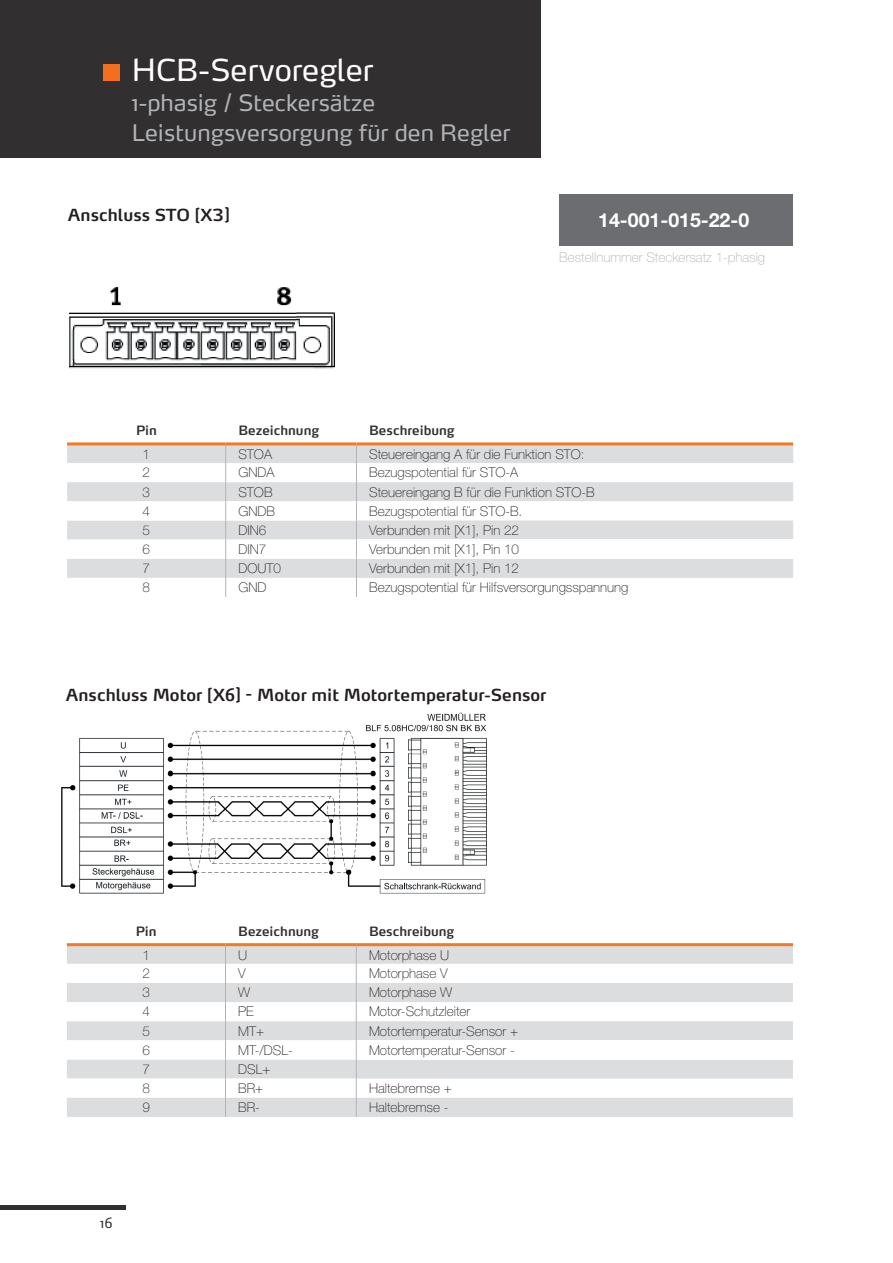
<style>
.page{position:relative;width:893px;height:1263px;background:#fff}
.page>*{position:absolute;margin:0;border:0;box-sizing:border-box;transform-origin:0 0}
.t1{font:30px "Max OT";color:#fff}
.t2{font:22.5px/30px "Max OT";color:#b2b3b7}
.t3{font:700 19.5px "Helvetica Neue LT Pro";color:#fff}
.t4{font:600 16.5px "Max OT";color:#231f20}
.t5{font:100 13.5px "Helvetica Neue LT Pro";color:#231f20}
.t6{font:100 13.5px "Helvetica Neue LT Pro";color:#b2b3b7}
.t7{font:13.5px "Max OT";color:#312f30}
.t8{font:600 12.75px "Max OT";color:#312f30}
</style>
<div class="page">
<div style="left:0;top:0;width:540px;height:157px;background:#312f30"></div>
<hr style="left:0;top:1205px;width:126px;height:4px;background:#312f30">
<div style="left:103px;top:65px;width:17px;height:16px;background:#f36e21"></div>
<img style="left:61px;top:712px;width:426px;height:182px">
<img style="left:69px;top:287px;width:266px;height:82px">
<svg style="left:67px;top:445px;width:289px;height:56px;fill:#dcdddf"></svg>
<svg style="left:67px;top:501px;width:289px;height:96px"></svg>
<svg style="left:225px;top:445px;width:1px;height:152px"></svg>
<hr style="left:67px;top:442px;width:159px;height:3px;background:#f47921">
<hr style="left:226px;top:442px;width:130px;height:3px;background:#f47921">
<hr style="left:356px;top:442px;width:437px;height:3px;background:#f47921">
<svg style="left:356px;top:445px;width:437px;height:152px"></svg>
<svg style="left:67px;top:946px;width:726px;height:56px;fill:#dcdddf"></svg>
<svg style="left:67px;top:1021px;width:726px;height:96px;fill:#dcdddf"></svg>
<div style="left:356px;top:1040px;width:437px;height:19px;background:#fff"></div>
<svg style="left:225px;top:946px;width:1px;height:171px"></svg>
<hr style="left:67px;top:943px;width:158px;height:3px;background:#f47921">
<hr style="left:225px;top:943px;width:131px;height:3px;background:#f47921">
<hr style="left:356px;top:943px;width:437px;height:3px;background:#f47921">
<svg style="left:356px;top:946px;width:1px;height:171px"></svg>
<div style="left:559px;top:194px;width:234px;height:51px;background:#6c6d70"></div>
<h1 class="t1" style="left:132px;top:51px;width:243px">HCB-Servoregler</h1>
<h2 class="t2" style="left:132px;top:88px;width:380px">1-phasig / Steckersätze<br>Leistungsversorgung für den Regler</h2>
<p class="t4" style="left:68px;top:204px;width:164px">Anschluss STO [X3]</p>
<h3 class="t3" style="left:598px;top:208px;width:153px">14-001-015-22-0</h3>
<p class="t6" style="left:559px;top:249px;width:207px">Bestellnummer Steckersatz 1-phasig</p>
<p class="t8" style="left:136px;top:422px;width:22px">Pin</p>
<p class="t8" style="left:238px;top:422px;width:82px">Bezeichnung</p>
<p class="t8" style="left:369px;top:422px;width:87px">Beschreibung</p>
<p class="t5" style="left:143px;top:446px;width:9px">1</p>
<p class="t5" style="left:238px;top:446px;width:35px">STOA</p>
<p class="t5" style="left:369px;top:446px;width:217px">Steuereingang A für die Funktion STO:</p>
<p class="t5" style="left:143px;top:465px;width:9px">2</p>
<p class="t5" style="left:238px;top:465px;width:38px">GNDA</p>
<p class="t5" style="left:369px;top:465px;width:150px">Bezugspotential für STO-A</p>
<p class="t5" style="left:143px;top:484px;width:9px">3</p>
<p class="t5" style="left:238px;top:484px;width:36px">STOB</p>
<p class="t5" style="left:369px;top:484px;width:227px">Steuereingang B für die Funktion STO-B</p>
<p class="t5" style="left:143px;top:503px;width:9px">4</p>
<p class="t5" style="left:238px;top:503px;width:38px">GNDB</p>
<p class="t5" style="left:369px;top:503px;width:155px">Bezugspotential für STO-B.</p>
<p class="t5" style="left:143px;top:522px;width:9px">5</p>
<p class="t5" style="left:238px;top:522px;width:29px">DIN6</p>
<p class="t5" style="left:369px;top:522px;width:151px">Verbunden mit [X1], Pin 22</p>
<p class="t5" style="left:143px;top:541px;width:9px">6</p>
<p class="t5" style="left:238px;top:541px;width:29px">DIN7</p>
<p class="t5" style="left:369px;top:541px;width:151px">Verbunden mit [X1], Pin 10</p>
<p class="t5" style="left:143px;top:560px;width:9px">7</p>
<p class="t5" style="left:238px;top:560px;width:44px">DOUT0</p>
<p class="t5" style="left:369px;top:560px;width:151px">Verbunden mit [X1], Pin 12</p>
<p class="t5" style="left:143px;top:579px;width:9px">8</p>
<p class="t5" style="left:238px;top:579px;width:30px">GND</p>
<p class="t5" style="left:369px;top:579px;width:261px">Bezugspotential für Hilfsversorgungsspannung</p>
<p class="t4" style="left:66px;top:684px;width:482px">Anschluss Motor [X6] - Motor mit Motortemperatur-Sensor</p>
<p class="t8" style="left:136px;top:923px;width:22px">Pin</p>
<p class="t8" style="left:238px;top:923px;width:82px">Bezeichnung</p>
<p class="t8" style="left:369px;top:923px;width:87px">Beschreibung</p>
<p class="t5" style="left:142px;top:947px;width:9px">1</p>
<p class="t5" style="left:238px;top:947px;width:11px">U</p>
<p class="t5" style="left:369px;top:947px;width:82px">Motorphase U</p>
<p class="t5" style="left:142px;top:965px;width:9px">2</p>
<p class="t5" style="left:238px;top:965px;width:9px">V</p>
<p class="t5" style="left:369px;top:965px;width:80px">Motorphase V</p>
<p class="t5" style="left:142px;top:984px;width:9px">3</p>
<p class="t5" style="left:238px;top:984px;width:14px">W</p>
<p class="t5" style="left:369px;top:984px;width:85px">Motorphase W</p>
<p class="t5" style="left:142px;top:1004px;width:9px">4</p>
<p class="t5" style="left:238px;top:1004px;width:17px">PE</p>
<p class="t5" style="left:369px;top:1004px;width:103px">Motor-Schutzleiter</p>
<p class="t5" style="left:142px;top:1023px;width:9px">5</p>
<p class="t5" style="left:238px;top:1023px;width:28px">MT+</p>
<p class="t5" style="left:369px;top:1023px;width:151px">Motortemperatur-Sensor +</p>
<p class="t5" style="left:142px;top:1042px;width:9px">6</p>
<p class="t5" style="left:238px;top:1042px;width:56px">MT-/DSL-</p>
<p class="t5" style="left:369px;top:1042px;width:147px">Motortemperatur-Sensor -</p>
<p class="t5" style="left:142px;top:1061px;width:9px">7</p>
<p class="t5" style="left:238px;top:1061px;width:34px">DSL+</p>
<p class="t5" style="left:142px;top:1080px;width:9px">8</p>
<p class="t5" style="left:238px;top:1080px;width:27px">BR+</p>
<p class="t5" style="left:369px;top:1080px;width:84px">Haltebremse +</p>
<p class="t5" style="left:142px;top:1099px;width:9px">9</p>
<p class="t5" style="left:238px;top:1099px;width:23px">BR-</p>
<p class="t5" style="left:369px;top:1099px;width:81px">Haltebremse -</p>
<p class="t7" style="left:100px;top:1214px;width:14px">16</p>
</div>
